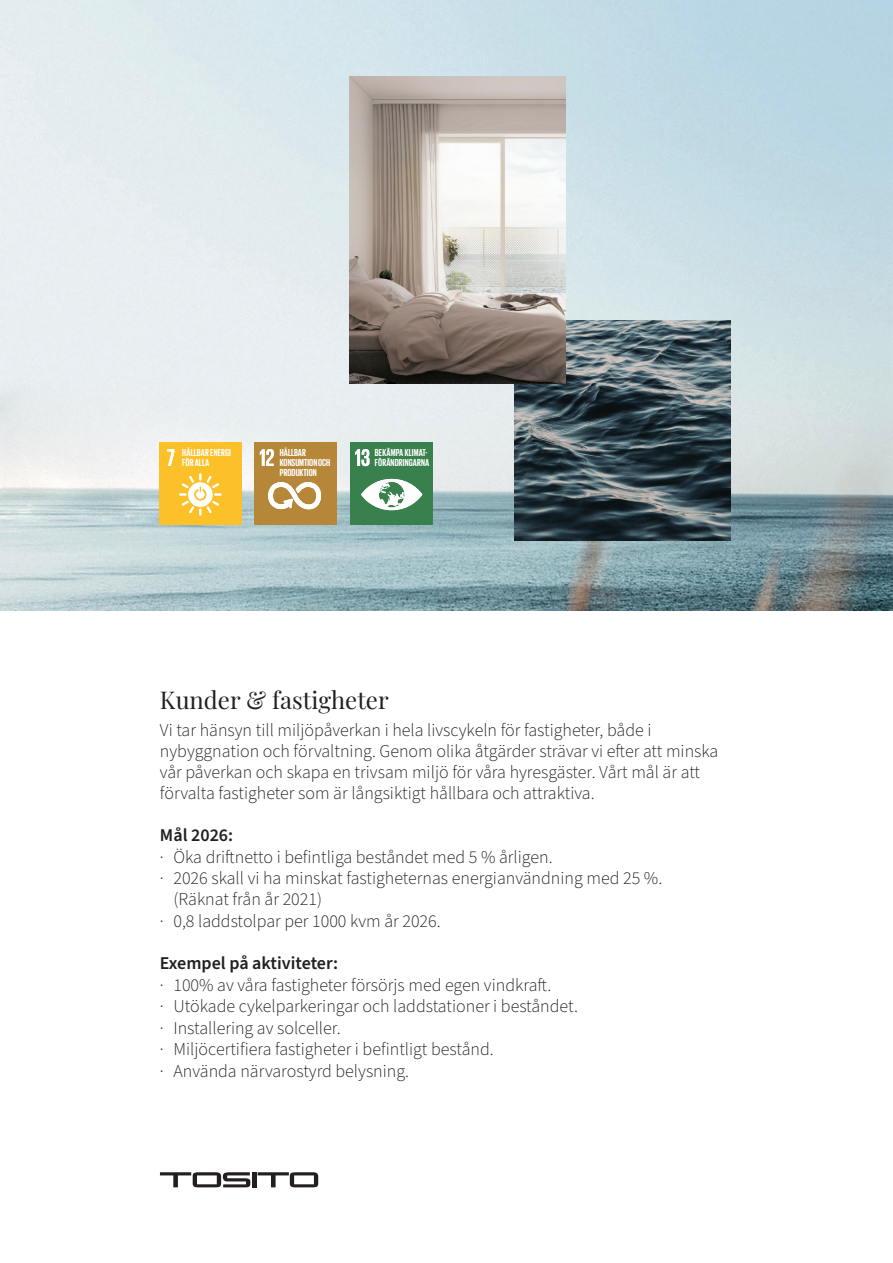
<style>
.page{position:relative;width:893px;height:1263px;background:#fff}
.page>*{position:absolute;margin:0;border:0;box-sizing:border-box;transform-origin:0 0}
.t1{font:24px "Playfair Display";color:#231f20}
.t2{font:300 18px/21.6px "Source Sans Pro";color:#231f20}
.t3{font:700 10.35px/9.8px "Giorgio Sans";letter-spacing:.015em;color:#fff}
.s1{font-weight:600}
</style>
<div class="page">
<img style="left:0;top:0;width:893px;height:611px">
<hr style="left:253px;top:1172px;width:4px;height:15px;background:#231f20">
<svg style="left:160px;top:1172px;width:90px;height:15px"></svg>
<svg style="left:258px;top:1172px;width:60px;height:15px"></svg>
<img style="left:515px;top:321px;width:216px;height:219px">
<div style="left:159px;top:442px;width:83px;height:83px;background:#fcc128"></div>
<svg style="left:167px;top:449px;width:7px;height:17px"></svg>
<svg style="left:179px;top:473px;width:43px;height:43px"></svg>
<div style="left:253px;top:442px;width:83px;height:83px;background:#b78739"></div>
<svg style="left:260px;top:449px;width:14px;height:17px"></svg>
<svg style="left:268px;top:482px;width:53px;height:28px"></svg>
<div style="left:350px;top:442px;width:82px;height:83px;background:#38804c"></div>
<svg style="left:355px;top:449px;width:14px;height:17px"></svg>
<svg style="left:361px;top:479px;width:61px;height:31px"></svg>
<img style="left:350px;top:77px;width:216px;height:306px">
<p class="t3" style="left:182px;top:447px;width:50px">HÅLLBAR ENERGI<br>FÖR ALLA</p>
<p class="t3" style="left:280px;top:447px;width:52px">HÅLLBAR<br>KONSUMTION OCH<br>PRODUKTION</p>
<p class="t3" style="left:375px;top:447px;width:56px">BEKÄMPA KLIMAT-<br>FÖRÄNDRINGARNA</p>
<p class="t1" style="left:160px;top:681px;width:230px">Kunder &amp; fastigheter</p>
<p class="t2" style="left:160px;top:720px;width:493px">Vi tar hänsyn till miljöpåverkan i hela livscykeln för fastigheter, både i</p>
<p class="t2" style="left:160px;top:741px;width:560px;line-height:21px">nybyggnation och förvaltning. Genom olika åtgärder strävar vi efter att minska vår påverkan och skapa en trivsam miljö för våra hyresgäster. Vårt mål är att förvalta fastigheter som är långsiktigt hållbara och attraktiva.</p>
<p class="t2" style="left:160px;top:825px;width:394px"><span class="s1">Mål 2026:<br></span>· Öka driftnetto i befintliga beståndet med 5 % årligen.</p>
<p class="t2" style="left:160px;top:868px;width:504px">· 2026 skall vi ha minskat fastigheternas energianvändning med 25 %.</p>
<p class="t2" style="left:173px;top:889px;width:150px">(Räknat från år 2021)</p>
<p class="t2" style="left:160px;top:911px;width:282px">· 0,8 laddstolpar per 1000 kvm år 2026.</p>
<p class="t2" style="left:160px;top:953px;width:419px"><span class="s1">Exempel på aktiviteter:<br></span>· 100% av våra fastigheter försörjs med egen vindkraft.<br>· Utökade cykelparkeringar och laddstationer i beståndet. · Installering av solceller.<br>· Miljöcertifiera fastigheter i befintligt bestånd.<br>· Använda närvarostyrd belysning.</p>
</div>
